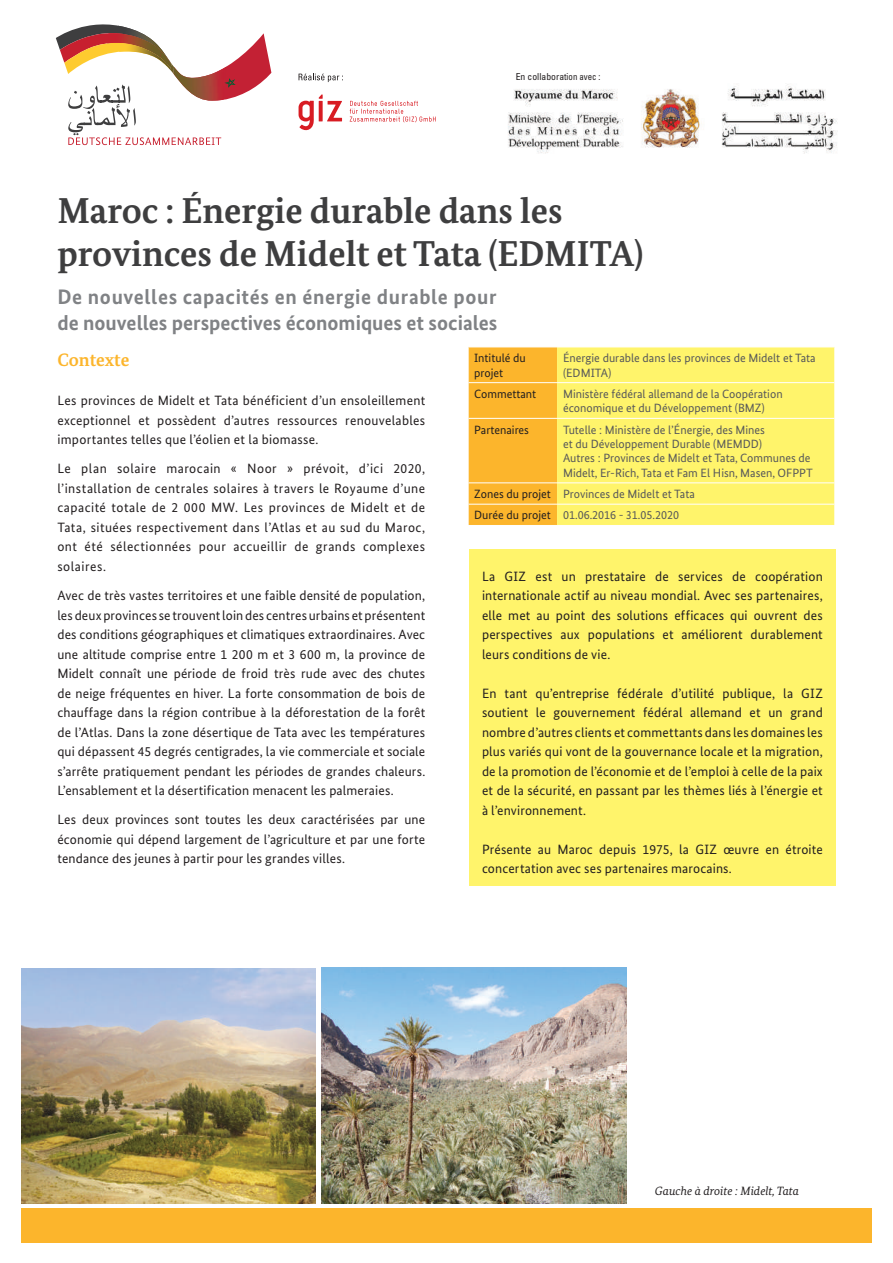
<style>
.page{position:relative;width:893px;height:1263px;background:#fff}
.page>*{position:absolute;margin:0;border:0;box-sizing:border-box;transform-origin:0 0}
.t1{font:700 36px/43.5px "Bundes Serif";color:#3e3e3f}
.t2{font:700 21px/25.5px "Bundes Sans";color:#808285}
.t3{font:700 18px "Bundes Serif";color:#fcb52c}
.t4{font:13.5px/19.5px "Bundes Sans";letter-spacing:.01em;color:#231f20;text-align:justify}
.t5{font:12px/14.4px "Bundes Sans";color:#57585a}
.t6{font:12px/14.4px "Bundes Sans";color:#231f20}
.t7{font:italic 12px "Bundes Serif";color:#231f20}
.t8{font:condensed 9.6px "Univers";color:#231f20}
.s1{color:#231f20}
</style>
<div class="page">
<div style="left:21px;top:1208px;width:851px;height:34px;background:#fcb52c"></div>
<svg style="left:56px;top:24px;width:215px;height:121px"></svg>
<svg style="left:299px;top:94px;width:43px;height:36px"></svg>
<svg style="left:350px;top:101px;width:86px;height:21px"></svg>
<svg style="left:299px;top:74px;width:44px;height:8px"></svg>
<div style="left:557px;top:348px;width:277px;height:177px;background:#fff46b"></div>
<div style="left:468px;top:347px;width:89px;height:178px;background:#fcb52c"></div>
<svg style="left:834px;top:483px;width:1px;height:42px"></svg>
<hr style="left:468px;top:382px;width:89px;height:1px;background:#fff">
<hr style="left:557px;top:382px;width:277px;height:1px;background:#fff">
<hr style="left:468px;top:482px;width:89px;height:1px;background:#fff">
<hr style="left:557px;top:482px;width:277px;height:1px;background:#fff">
<hr style="left:468px;top:504px;width:89px;height:1px;background:#fff">
<hr style="left:557px;top:504px;width:277px;height:1px;background:#fff">
<hr style="left:468px;top:418px;width:89px;height:1px;background:#fff">
<hr style="left:557px;top:418px;width:277px;height:1px;background:#fff">
<div style="left:469px;top:549px;width:367px;height:337px;background:#fff46b"></div>
<img style="left:21px;top:968px;width:294px;height:235px">
<img style="left:321px;top:967px;width:306px;height:236px">
<img style="left:508px;top:84px;width:329px;height:70px">
<p class="t8" style="left:516px;top:71px;width:86px">En collaboration avec :</p>
<h1 class="t1" style="left:57px;top:188px;width:587px">Maroc : Énergie durable dans les provinces de Midelt et Tata (EDMITA)</h1>
<h2 class="t2" style="left:57px;top:284px;width:441px">De nouvelles capacités en énergie durable pour de nouvelles perspectives économiques et sociales</h2>
<p class="t6" style="left:474px;top:351px;width:53px">Intitulé du projet</p>
<p class="t5" style="left:563px;top:351px;width:254px">Énergie durable dans les provinces de Midelt et Tata (EDMITA)</p>
<p class="t6" style="left:474px;top:386px;width:64px">Commettant</p>
<p class="t5" style="left:563px;top:386px;width:221px">Ministère fédéral allemand de la Coopération économique et du Développement (BMZ)</p>
<p class="t6" style="left:474px;top:422px;width:56px">Partenaires</p>
<p class="t5" style="left:563px;top:422px;width:251px">Tutelle : Ministère de l’Énergie, des Mines<br>et du Développement Durable (MEMDD)<br>Autres : Provinces de Midelt et Tata, Communes de Midelt, Er-Rich, Tata et Fam El Hisn, Masen, OFPPT</p>
<p class="t5" style="left:474px;top:483px;width:222px;line-height:21.3px"><span class="s1">Zones du projet</span> Provinces de Midelt et Tata<br><span class="s1">Durée du projet</span> 01.06.2016 - 31.05.2020</p>
<h3 class="t3" style="left:57px;top:349px;width:74px">Contexte</h3>
<p class="t4" style="left:57px;top:390px;width:369px">Les provinces de Midelt et Tata bénéficient d’un ensoleillement exceptionnel et possèdent d’autres ressources renouvelables importantes telles que l’éolien et la biomasse.</p>
<p class="t4" style="left:57px;top:459px;width:369px">Le plan solaire marocain « Noor » prévoit, d’ici 2020, l’installation de centrales solaires à travers le Royaume d’une capacité totale de 2 000 MW. Les provinces de Midelt et de Tata, situées respectivement dans l’Atlas et au sud du Maroc, ont été sélectionnées pour accueillir de grands complexes solaires.</p>
<p class="t4" style="left:57px;top:585px;width:369px">Avec de très vastes territoires et une faible densité de population, les deux provinces se trouvent loin des centres urbains et présentent des conditions géographiques et climatiques extraordinaires. Avec une altitude comprise entre 1 200 m et 3 600 m, la province de Midelt connaît une période de froid très rude avec des chutes de neige fréquentes en hiver. La forte consommation de bois de chauffage dans la région contribue à la déforestation de la forêt de l’Atlas. Dans la zone désertique de Tata avec les températures qui dépassent 45 degrés centigrades, la vie commerciale et sociale s’arrête pratiquement pendant les périodes de grandes chaleurs.<br>L’ensablement et la désertification menacent les palmeraies.</p>
<p class="t4" style="left:57px;top:810px;width:369px">Les deux provinces sont toutes les deux caractérisées par une économie qui dépend largement de l’agriculture et par une forte tendance des jeunes à partir pour les grandes villes.</p>
<p class="t4" style="left:482px;top:566px;width:342px">La GIZ est un prestataire de services de coopération internationale actif au niveau mondial. Avec ses partenaires, elle met au point des solutions efficaces qui ouvrent des perspectives aux populations et améliorent durablement leurs conditions de vie.</p>
<p class="t4" style="left:482px;top:683px;width:342px">En tant qu’entreprise fédérale d’utilité publique, la GIZ soutient le gouvernement fédéral allemand et un grand nombre d’autres clients et commettants dans les domaines les plus variés qui vont de la gouvernance locale et la migration, de la promotion de l’économie et de l’emploi à celle de la paix et de la sécurité, en passant par les thèmes liés à l’énergie et à l’environnement.</p>
<p class="t4" style="left:482px;top:839px;width:342px">Présente au Maroc depuis 1975, la GIZ œuvre en étroite concertation avec ses partenaires marocains.</p>
<p class="t7" style="left:655px;top:1183px;width:146px">Gauche à droite : Midelt, Tata</p>
</div>
